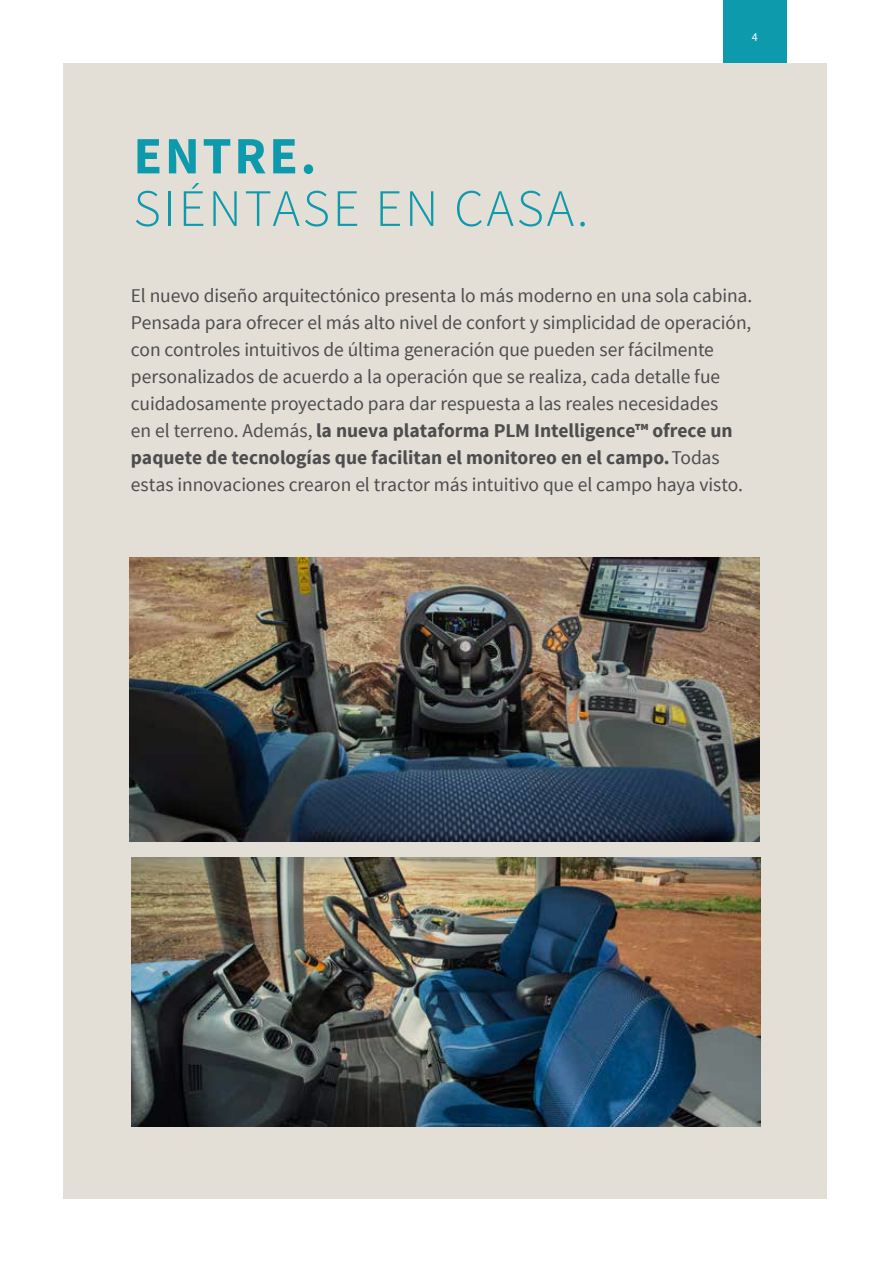
<style>
.page{position:relative;width:893px;height:1263px;background:#fff}
.page>*{position:absolute;margin:0;border:0;box-sizing:border-box;transform-origin:0 0}
.t1{font:300 52.5px "Source Sans Pro";letter-spacing:.05em;color:#0c9aac}
.t2{font:700 52.5px "Source Sans Pro";letter-spacing:.05em;color:#0c9aac}
.t3{font:19.5px/27px "Source Sans Pro";letter-spacing:-.005em;color:#4d4d4f}
.t4{font:12px "Source Sans Pro";color:#fff}
.s1{font-weight:700}
</style>
<div class="page">
<div style="left:723px;top:0;width:64px;height:63px;background:#0c9aac"></div>
<div style="left:63px;top:63px;width:764px;height:1135px;background:#e3dfd6"></div>
<img style="left:132px;top:858px;width:629px;height:269px">
<img style="left:130px;top:557px;width:630px;height:285px">
<h1 class="t2" style="left:133px;top:122px;width:184px">ENTRE.</h1>
<h1 class="t1" style="left:133px;top:177px;width:456px">SIÉNTASE EN CASA.</h1>
<p class="t4" style="left:752px;top:29px;width:7px">4</p>
<p class="t3" style="left:131px;top:282px;width:623px">El nuevo diseño arquitectónico presenta lo más moderno en una sola cabina.<br>Pensada para ofrecer el más alto nivel de confort y simplicidad de operación, con controles intuitivos de última generación que pueden ser fácilmente personalizados de acuerdo a la operación que se realiza, cada detalle fue cuidadosamente proyectado para dar respuesta a las reales necesidades<br>en el terreno. Además, <span class="s1">la nueva plataforma PLM Intelligence™ ofrece un paquete de tecnologías que facilitan el monitoreo en el campo.</span>Todas estas innovaciones crearon el tractor más intuitivo que el campo haya visto.</p>
</div>
